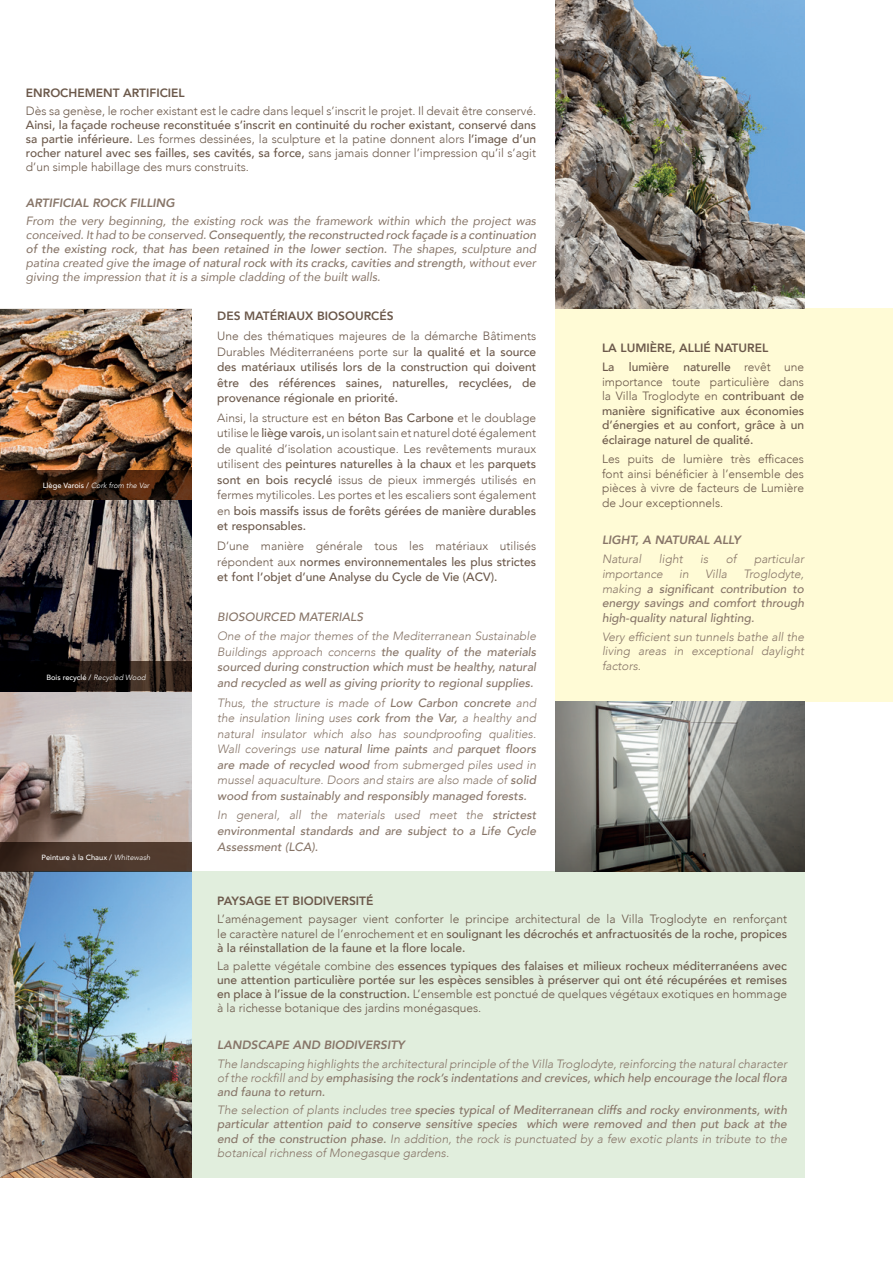
<style>
.page{position:relative;width:893px;height:1263px;background:#fff}
.page>*{position:absolute;margin:0;border:0;box-sizing:border-box;transform-origin:0 0}
.t1{font:300 12px/15.5px "Avenir";color:#6b584a;text-align:justify}
.t2{font:500 12px/15.5px "Avenir";color:#6b584a;text-align:justify}
.t3{font:italic 500 12px/15.5px "Avenir";color:#877568;text-align:justify}
.t4{font:italic 300 12px/15.5px "Avenir";color:#877568;text-align:justify}
.t5{font:italic 12px/14px "Avenir";color:#877568;text-align:justify}
.t6{font:800 12px "Avenir";color:#6b584a}
.t7{font:italic 800 12px "Avenir";color:#877568}
.t8{font:500 7.5px "Avenir";color:#fff}
.t9{font:italic 300 7.5px "Avenir";color:#fff}
.s1{font-weight:500}
.s2{font-weight:500;font-style:normal}
.s3{font-weight:300;font-style:italic}
.s4{font-weight:300}
</style>
<div class="page">
<div style="left:0;top:872px;width:804px;height:306px;background:#e1eedd"></div>
<div style="left:555px;top:308px;width:338px;height:394px;background:#fffbd6"></div>
<img style="left:0;top:691px;width:192px;height:181px">
<img style="left:0;top:872px;width:192px;height:306px">
<svg style="left:0;top:500px;width:192px;height:161px;background:#615754"></svg>
<img style="left:0;top:308px;width:192px;height:192px">
<img style="left:555px;top:0;width:249px;height:308px">
<img style="left:555px;top:702px;width:249px;height:170px">
<svg style="left:0;top:470px;width:192px;height:29px;background:#3d200d"></svg>
<svg style="left:0;top:661px;width:192px;height:30px;background:#1a120e"></svg>
<svg style="left:0;top:842px;width:192px;height:29px;background:#483429"></svg>
<p class="t6" style="left:26px;top:84px;width:160px">ENROCHEMENT ARTIFICIEL</p>
<p class="t1" style="left:26px;top:104px;width:512px;line-height:14px">Dès sa genèse, le rocher existant est le cadre dans lequel s’inscrit le projet. Il devait être conservé.<br><span class="s1">Ainsi, la façade rocheuse reconstituée s’inscrit en continuité du rocher existant, conservé dans sa partie inférieure.</span> Les formes dessinées, la sculpture et la patine donnent alors <span class="s1">l’image d’un rocher naturel avec ses failles, ses cavités, sa force,</span> sans jamais donner l’impression qu’il s’agit d’un simple habillage des murs construits.</p>
<p class="t7" style="left:26px;top:196px;width:150px">ARTIFICIAL ROCK FILLING</p>
<p class="t5" style="left:26px;top:214px;width:512px">From the very beginning, the existing rock was the framework within which the project was conceived. It had to be conserved. <span class="s1">Consequently, the reconstructed rock façade is a continuation of the existing rock, that has been retained in the lower section.</span> The shapes, sculpture and patina created give <span class="s1">the image of natural rock with its cracks, cavities and strength,</span> without ever giving the impression that it is a simple cladding of the built walls.</p>
<p class="t9" style="left:43px;top:481px;width:108px"><span class="s2">LIège Varois /</span> Cork from the Var</p>
<p class="t8" style="left:46px;top:671px;width:101px">Bois recyclé / <span class="s3">Recycled Wood</span></p>
<p class="t8" style="left:42px;top:851px;width:110px">Peinture à la Chaux / <span class="s3">Whitewash</span></p>
<p class="t6" style="left:217px;top:307px;width:178px">DES MATÉRIAUX BIOSOURCÉS</p>
<p class="t2" style="left:217px;top:327px;width:320px"><span class="s4">Une des thématiques majeures de la démarche Bâtiments Durables Méditerranéens porte sur</span> la qualité et la source des matériaux utilisés lors de la construction qui doivent être des références saines, naturelles, recyclées, de provenance régionale en priorité.</p>
<p class="t1" style="left:217px;top:410px;width:320px">Ainsi, la structure est en <span class="s1">béton Bas Carbone</span> et le doublage utilise le <span class="s1">liège varois,</span> un isolant sain et naturel doté également de qualité d’isolation acoustique. Les revêtements muraux utilisent des <span class="s1">peintures naturelles à la chaux</span> et les <span class="s1">parquets sont en bois recyclé</span> issus de pieux immergés utilisés en fermes mytilicoles. Les portes et les escaliers sont également en <span class="s1">bois massifs issus de forêts gérées de manière durables et responsables.</span></p>
<p class="t2" style="left:217px;top:538px;width:320px"><span class="s4">D’une manière générale tous les matériaux utilisés répondent aux</span> normes environnementales les plus strictes et font l’objet d’une Analyse du Cycle de Vie (ACV).</p>
<p class="t3" style="left:217px;top:609px;width:147px">BIOSOURCED MATERIALS</p>
<p class="t3" style="left:217px;top:629px;width:320px"><span class="s4">One of the major themes of the Mediterranean Sustainable Buildings approach concerns</span> the quality of the materials sourced during construction which must be healthy, natural and recycled as well as giving priority to regional supplies.</p>
<p class="t4" style="left:217px;top:695px;width:320px">Thus, the structure is made of <span class="s1">Low Carbon concrete</span> and the insulation lining uses <span class="s1">cork from the Var,</span> a healthy and natural insulator which also has soundproofing qualities.<br>Wall coverings use <span class="s1">natural lime paints</span> and <span class="s1">parquet floors are made of recycled wood</span> from submerged piles used in mussel aquaculture. Doors and stairs are also made of <span class="s1">solid wood from sustainably and responsibly managed forests.</span></p>
<p class="t3" style="left:217px;top:808px;width:320px"><span class="s4">In general, all the materials used meet the</span> strictest environmental standards and are subject to a Life Cycle Assessment (LCA).</p>
<p class="t6" style="left:602px;top:339px;width:168px">LA LUMIÈRE, ALLIÉ NATUREL</p>
<p class="t2" style="left:602px;top:359px;width:203px;line-height:14.5px">La lumière naturelle <span class="s4">revêt une importance toute particulière dans la Villa Troglodyte en</span> contribuant de manière significative aux économies d’énergies et au confort, grâce à un éclairage naturel de qualité.</p>
<p class="t1" style="left:602px;top:451px;width:203px;line-height:14.5px">Les puits de lumière très efficaces font ainsi bénéficier à l’ensemble des pièces à vivre de facteurs de Lumière de Jour exceptionnels.</p>
<p class="t7" style="left:602px;top:533px;width:140px">LIGHT, A NATURAL ALLY</p>
<p class="t4" style="left:602px;top:551px;width:41px">Natural</p>
<p class="t4" style="left:659px;top:551px;width:25px">light</p>
<p class="t4" style="left:700px;top:551px;width:9px">is</p>
<p class="t4" style="left:726px;top:551px;width:12px">of</p>
<p class="t4" style="left:754px;top:551px;width:51px">particular</p>
<p class="t4" style="left:602px;top:566px;width:62px">importance</p>
<p class="t4" style="left:679px;top:566px;width:11px">in</p>
<p class="t4" style="left:705px;top:566px;width:24px">Villa</p>
<p class="t3" style="left:602px;top:567px;width:203px;line-height:14.5px;text-indent:141px"><span class="s4">Troglodyte, making</span> a significant contribution to energy savings and comfort through high-quality natural lighting.</p>
<p class="t4" style="left:602px;top:629px;width:203px;line-height:14.5px">Very efficient sun tunnels bathe all the living areas in exceptional daylight factors.</p>
<p class="t6" style="left:217px;top:891px;width:158px">PAYSAGE ET BIODIVERSITÉ</p>
<p class="t1" style="left:217px;top:912px;width:571px;line-height:14.1px">L’aménagement paysager vient conforter le principe architectural de la Villa Troglodyte en renforçant le caractère naturel de l’enrochement et en <span class="s1">soulignant les décrochés et anfractuosités de la roche, propices à la réinstallation de la faune et la flore locale.</span></p>
<p class="t2" style="left:217px;top:958px;width:571px;line-height:14.1px"><span class="s4">La palette végétale combine des</span> essences typiques des falaises et milieux rocheux méditerranéens avec une attention particulière portée sur les espèces sensibles à préserver qui ont été récupérées et remises en place à l’issue de la construction. <span class="s4">L’ensemble est ponctué de quelques végétaux exotiques en hommage à la richesse botanique des jardins monégasques.</span></p>
<p class="t7" style="left:217px;top:1038px;width:189px">LANDSCAPE AND BIODIVERSITY</p>
<p class="t4" style="left:217px;top:1056px;width:571px;line-height:14.1px">The landscaping highlights the architectural principle of the Villa Troglodyte, reinforcing the natural character of the rockfill and by <span class="s1">emphasising the rock’s indentations and crevices, which help encourage the local flora and fauna to return.</span></p>
<p class="t3" style="left:217px;top:1103px;width:571px;line-height:14.1px"><span class="s4">The selection of plants includes tree</span> species typical of Mediterranean cliffs and rocky environments, with particular attention paid to conserve sensitive species which were removed and then put back at the end of the construction phase. <span class="s4">In addition, the rock is punctuated by a few exotic plants in tribute to the botanical richness of Monegasque gardens.</span></p>
</div>
